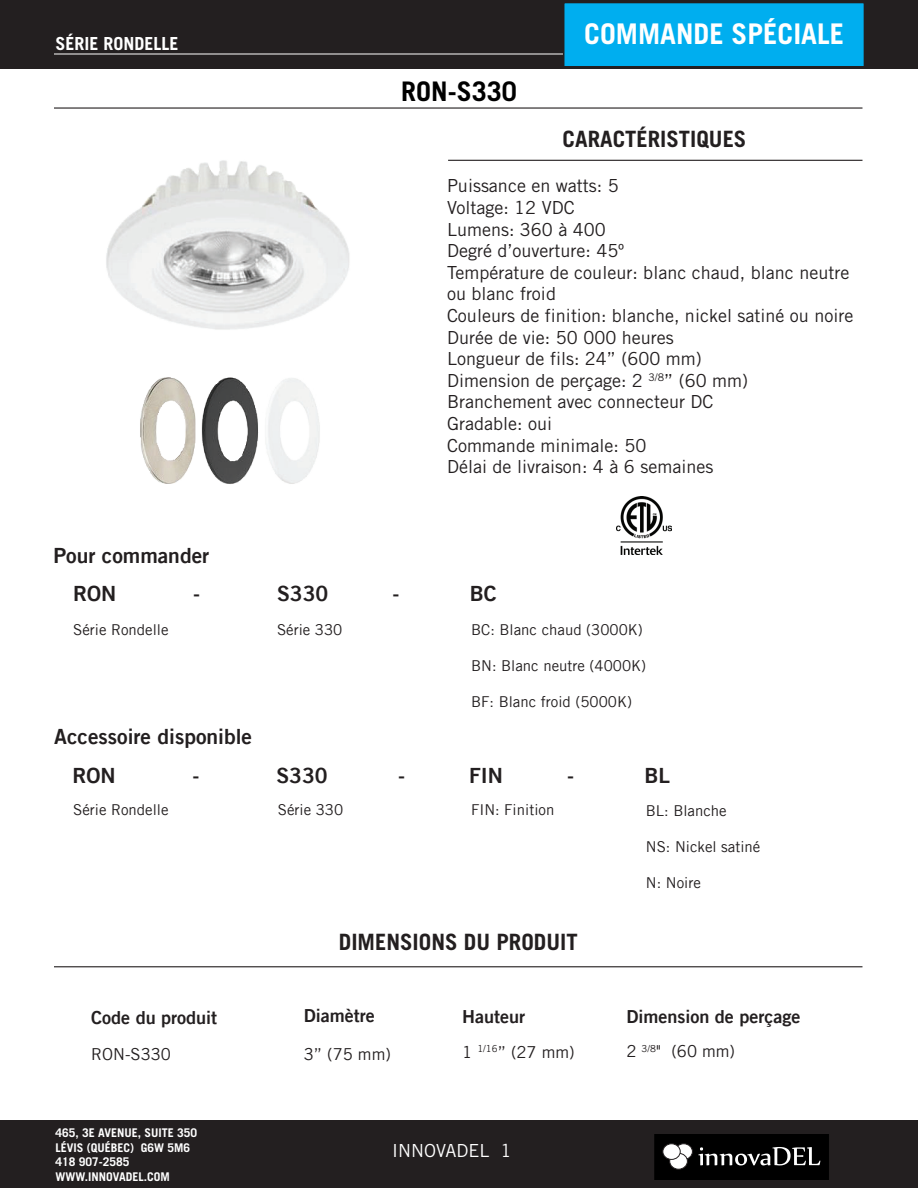
<style>
.page{position:relative;width:918px;height:1188px;background:#fff}
.page>*{position:absolute;margin:0;border:0;box-sizing:border-box;transform-origin:0 0}
.t1{font:700 28.5px "Trade Gothic LT Std";color:#fff}
.t2{font:700 27px "Trade Gothic LT Std";color:#000}
.t3{font:700 22.5px "Trade Gothic LT Std";color:#231f20}
.t4{font:21px "Trade Gothic LT Bold Two";color:#231f20}
.t5{font:18px/21.6px "Trade Gothic LT Std";color:#231f20}
.t6{font:18px "Trade Gothic LT Bold Two";color:#231f20}
.t7{font:700 18px "Trade Gothic LT Std";color:#fff}
.t8{font:18px "Trade Gothic LT Std";color:#fff}
.t9{font:16.5px "Trade Gothic LT";color:#231f20}
.t10{font:15px "Trade Gothic LT";color:#231f20}
.t11{font:700 12px/14.4px "Trade Gothic LT Std";color:#fff}
.t12{font:9.6px "Trade Gothic LT";color:#231f20}
.s1{font-size:16.5px}
</style>
<div class="page">
<div style="left:0;top:0;width:918px;height:69px;background:#231f20"></div>
<hr style="left:54px;top:54px;width:810px;height:1px;background:#fff">
<div style="left:0;top:1120px;width:918px;height:68px;background:#231f20"></div>
<svg style="left:653px;top:1134px;width:177px;height:46px;background:#1a1919"></svg>
<div style="left:670px;top:1153px;width:17px;height:16px;background:#fff;border-radius:50%"></div>
<div style="left:670px;top:1153px;width:18px;height:16px;border:1px solid #231f20;border-radius:50%"></div>
<div style="left:663px;top:1144px;width:17px;height:15px;background:#fff;border-radius:50%"></div>
<div style="left:663px;top:1144px;width:17px;height:16px;border:1px solid #231f20;border-radius:50%"></div>
<hr style="left:54px;top:107px;width:808px;height:2px;background:#231f20">
<hr style="left:54px;top:966px;width:808px;height:1px;background:#231f20">
<hr style="left:448px;top:160px;width:415px;height:1px;background:#231f20">
<img style="left:106px;top:160px;width:244px;height:170px">
<img style="left:140px;top:377px;width:180px;height:107px">
<img style="left:616px;top:497px;width:56px;height:58px">
<div style="left:564px;top:3px;width:300px;height:64px;background:#00aeef"></div>
<div style="left:563px;top:2px;width:302px;height:66px;border:2px solid #231f20"></div>
<p class="t7" style="left:56px;top:33px;width:125px">SÉRIE RONDELLE</p>
<p class="t4" style="left:53px;top:542px;width:157px">Pour commander</p>
<h2 class="t2" style="left:401px;top:75px;width:117px">RON-S330</h2>
<h1 class="t1" style="left:584px;top:16px;width:261px">COMMANDE SPÉCIALE</h1>
<p class="t3" style="left:563px;top:125px;width:185px">CARACTÉRISTIQUES</p>
<p class="t5" style="left:447px;top:175px;width:408px">Puissance en watts: 5<br>Voltage: 12 VDC<br>Lumens: 360 à 400<br>Degré d’ouverture: 45º<br>Température de couleur: blanc chaud, blanc neutre ou blanc froid<br>Couleurs de finition: blanche, nickel satiné ou noire<br>Durée de vie: 50 000 heures<br>Longueur de fils: 24” (600 mm)<br>Dimension de perçage: 2 <sup>3/8</sup>” (60 mm)<br>Branchement avec connecteur DC<br>Gradable: oui<br>Commande minimale: 50<br>Délai de livraison: 4 à 6 semaines</p>
<p class="t4" style="left:73px;top:580px;width:45px">RON</p>
<p class="t4" style="left:193px;top:580px;width:8px">-</p>
<p class="t4" style="left:277px;top:580px;width:53px">S330</p>
<p class="t4" style="left:392px;top:580px;width:8px">-</p>
<p class="t4" style="left:470px;top:580px;width:28px">BC</p>
<p class="t10" style="left:73px;top:621px;width:97px">Série Rondelle</p>
<p class="t10" style="left:277px;top:621px;width:67px">Série 330</p>
<p class="t10" style="left:471px;top:620px;width:173px">BC: Blanc chaud (3000K)</p>
<p class="t10" style="left:471px;top:656px;width:176px">BN: Blanc neutre (4000K)</p>
<p class="t10" style="left:471px;top:692px;width:162px">BF: Blanc froid (5000K)</p>
<p class="t4" style="left:54px;top:724px;width:199px">Accessoire disponible</p>
<p class="t4" style="left:73px;top:762px;width:45px">RON</p>
<p class="t4" style="left:193px;top:762px;width:8px">-</p>
<p class="t4" style="left:276px;top:762px;width:53px">S330</p>
<p class="t4" style="left:398px;top:762px;width:8px">-</p>
<p class="t4" style="left:469px;top:762px;width:35px">FIN</p>
<p class="t4" style="left:567px;top:762px;width:8px">-</p>
<p class="t4" style="left:645px;top:762px;width:27px">BL</p>
<p class="t10" style="left:73px;top:801px;width:97px">Série Rondelle</p>
<p class="t10" style="left:278px;top:801px;width:67px">Série 330</p>
<p class="t10" style="left:471px;top:801px;width:85px">FIN: Finition</p>
<p class="t10" style="left:646px;top:802px;width:82px">BL: Blanche</p>
<p class="t10" style="left:646px;top:838px;width:116px">NS: Nickel satiné</p>
<p class="t10" style="left:646px;top:874px;width:56px">N: Noire</p>
<p class="t6" style="left:91px;top:1006px;width:128px">Code du produit</p>
<p class="t9" style="left:91px;top:1044px;width:81px">RON-S330</p>
<p class="t11" style="left:56px;top:1126px;width:143px">465, 3E AVENUE, SUITE 350<br>LÉVIS (QUÉBEC) G6W 5M6<br>418 907-2585<br>WWW.INNOVADEL.COM</p>
<p class="t3" style="left:339px;top:928px;width:240px">DIMENSIONS DU PRODUIT</p>
<p class="t6" style="left:304px;top:1005px;width:72px">Diamètre</p>
<p class="t6" style="left:462px;top:1005px;width:64px">Hauteur</p>
<p class="t12" style="left:462px;top:1043px;width:37px"><span class="s1">1</span> 1/16</p>
<p class="t9" style="left:304px;top:1044px;width:89px">3” (75 mm)</p>
<p class="t9" style="left:498px;top:1042px;width:78px">” (27 mm)</p>
<p class="t8" style="left:392px;top:1139px;width:121px">INNOVADEL 1</p>
<p class="t6" style="left:626px;top:1005px;width:176px">Dimension de perçage</p>
<p class="t9" style="left:626px;top:1041px;width:110px">2 <sup>3/8</sup>" (60 mm)</p>
</div>
